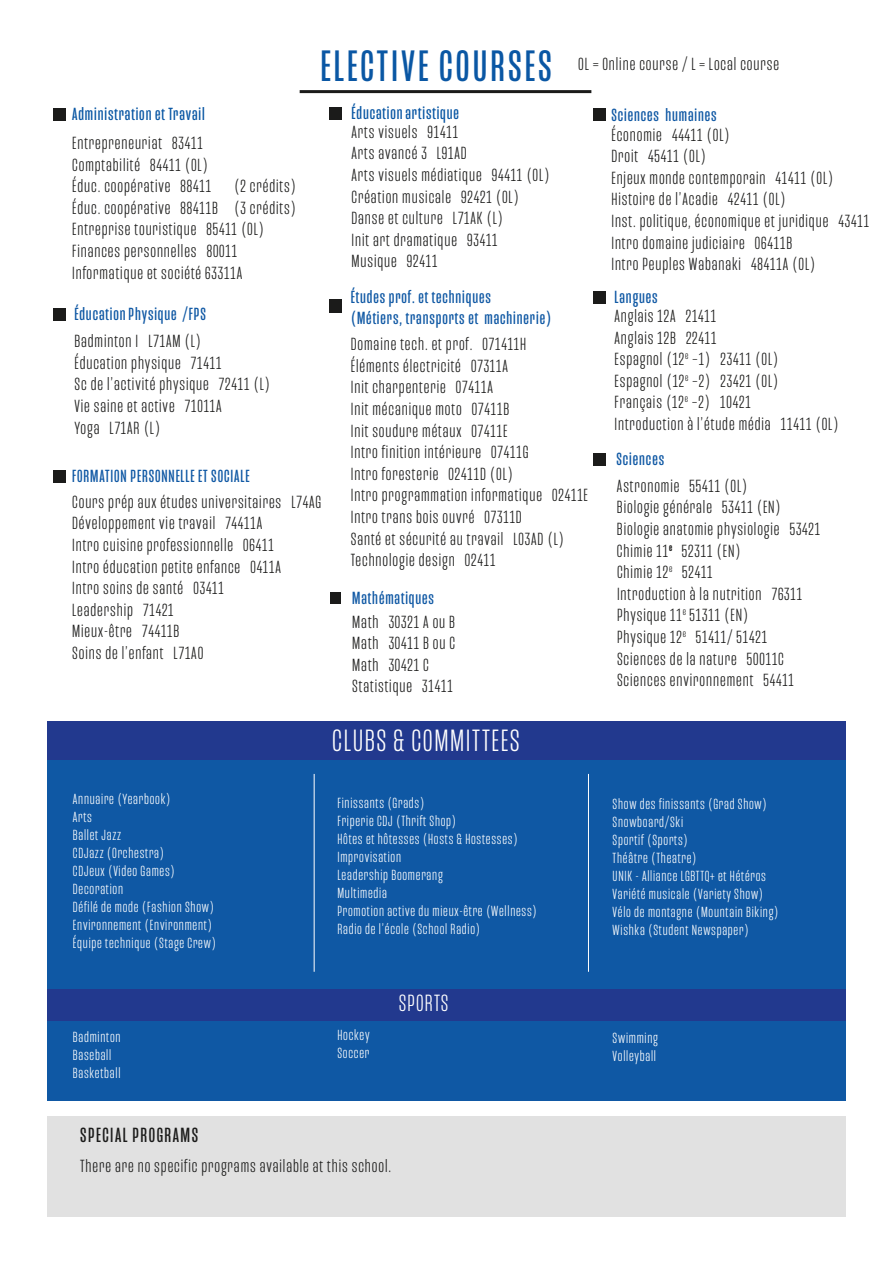
<style>
.page{position:relative;width:893px;height:1263px;background:#fff}
.page>*{position:absolute;margin:0;border:0;box-sizing:border-box;transform-origin:0 0}
.t1{font:45px "Mongoose";letter-spacing:.07em;color:#0a57a4}
.t2{font:300 31.5px "Mongoose";letter-spacing:.05em;color:#fff}
.t3{font:300 24px "Mongoose";letter-spacing:.05em;color:#fff}
.t4{font:21px "Mongoose";letter-spacing:.07em;color:#1b1b1a}
.t5{font:300 18px/21.6px "Mongoose";letter-spacing:.05em;color:#1b1b1a}
.t6{font:18px/21.6px "Mongoose";letter-spacing:.05em;color:#0f58a4}
.t7{font:18px "Mongoose";letter-spacing:.05em;color:#0a57a4}
.t8{font:300 15px/18px "Mongoose";letter-spacing:.05em;color:#fff}
</style>
<div class="page">
<div style="left:54px;top:308px;width:12px;height:12px;background:#1b1b1a"></div>
<div style="left:329px;top:299px;width:12px;height:13px;background:#1b1b1a"></div>
<div style="left:329px;top:107px;width:12px;height:12px;background:#1b1b1a"></div>
<div style="left:593px;top:109px;width:12px;height:12px;background:#1b1b1a"></div>
<div style="left:47px;top:721px;width:798px;height:39px;background:#22398e"></div>
<div style="left:47px;top:760px;width:798px;height:234px;background:#0f58a4"></div>
<hr style="left:314px;top:774px;width:1px;height:198px;background:#fff">
<hr style="left:300px;top:90px;width:291px;height:3px;background:#1b1b1a">
<div style="left:54px;top:471px;width:12px;height:12px;background:#1b1b1a"></div>
<hr style="left:588px;top:774px;width:1px;height:198px;background:#fff">
<div style="left:330px;top:592px;width:11px;height:11px;background:#1b1b1a"></div>
<div style="left:47px;top:989px;width:798px;height:32px;background:#22398e"></div>
<div style="left:47px;top:1021px;width:798px;height:80px;background:#0f58a4"></div>
<div style="left:47px;top:1116px;width:798px;height:100px;background:#e1e1e1"></div>
<div style="left:593px;top:292px;width:12px;height:12px;background:#1b1b1a"></div>
<div style="left:593px;top:454px;width:12px;height:12px;background:#1b1b1a"></div>
<div style="left:54px;top:109px;width:12px;height:12px;background:#1b1b1a"></div>
<p class="t7" style="left:72px;top:104px;width:134px">Administration et Travail</p>
<p class="t5" style="left:72px;top:132px;width:141px">Entrepreneuriat 83411<br>Comptabilité 84411 (OL)<br>Éduc. coopérative 88411</p>
<p class="t5" style="left:72px;top:176px;width:225px;text-indent:162px">(2 crédits)<br>Éduc. coopérative 88411B (3 crédits)<br>Entreprise touristique 85411 (OL)<br>Finances personnelles 80011<br>Informatique et société 63311A</p>
<h1 class="t1" style="left:321px;top:40px;width:233px">ELECTIVE COURSES</h1>
<p class="t7" style="left:351px;top:102px;width:109px">Éducationartistique</p>
<p class="t5" style="left:351px;top:121px;width:200px">Arts visuels 91411<br>Arts avancé 3 L91AD<br>Arts visuels médiatique 94411 (OL)<br>Création musicale 92421 (OL)<br>Danse et culture L71AK (L)<br>Init art dramatique 93411<br>Musique 92411</p>
<p class="t5" style="left:578px;top:53px;width:202px">OL = Online course / L = Local course</p>
<p class="t6" style="left:611px;top:104px;width:107px">Sciences humaines</p>
<p class="t5" style="left:611px;top:124px;width:259px">Économie 44411 (OL)<br>Droit 45411 (OL)<br>Enjeux monde contemporain 41411 (OL)<br>Histoire de l’Acadie 42411 (OL)<br>Inst. politique, économique et juridique 43411<br>Intro domaine judiciaire 06411B<br>Intro Peuples Wabanaki 48411A (OL)</p>
<p class="t6" style="left:74px;top:304px;width:133px">ÉducationPhysique /FPS</p>
<p class="t5" style="left:74px;top:331px;width:197px">Badminton I L71AM (L)<br>Éducation physique 71411<br>Sc de l’activité physique 72411 (L)<br>Vie saine et active 71011A<br>Yoga L71AR (L)</p>
<p class="t6" style="left:72px;top:465px;width:179px">FORMATION PERSONNELLE ET SOCIALE</p>
<p class="t5" style="left:72px;top:491px;width:250px">Cours prép aux études universitaires L74AG<br>Développement vie travail 74411A<br>Intro cuisine professionnelle 06411<br>Intro éducation petite enfance 0411A<br>Intro soins de santé 03411<br>Leadership 71421<br>Mieux-être 74411B<br>Soins de l’enfant L71AO</p>
<p class="t6" style="left:351px;top:286px;width:202px">Études prof. et techniques<br>(Métiers, transports et machinerie)</p>
<p class="t5" style="left:351px;top:334px;width:239px">Domaine tech. et prof. 071411H<br>Éléments électricité 07311A<br>Init charpenterie 07411A<br>Init mécanique moto 07411B<br>Init soudure métaux 07411E<br>Intro finition intérieure 07411G<br>Intro foresterie 02411D (OL)<br>Intro programmation informatique 02411E<br>Intro trans bois ouvré 07311D<br>Santé et sécurité au travail L03AD (L)<br>Technologie design 02411</p>
<p class="t6" style="left:352px;top:587px;width:83px">Mathématiques</p>
<p class="t5" style="left:352px;top:611px;width:104px">Math 30321 A ou B<br>Math 30411 B ou C<br>Math 30421 C<br>Statistique 31411</p>
<h2 class="t2" style="left:332px;top:722px;width:189px">CLUBS &amp; COMMITTEES</h2>
<p class="t6" style="left:614px;top:286px;width:45px">Langues</p>
<p class="t5" style="left:614px;top:305px;width:226px">Anglais 12A 21411<br>Anglais 12B 22411<br>Espagnol (12<sup>e</sup> –1) 23411 (OL)<br>Espagnol (12<sup>e</sup> –2) 23421 (OL)<br>Français (12<sup>e</sup> –2) 10421<br>Introduction à l’étude média 11411 (OL)</p>
<p class="t6" style="left:617px;top:449px;width:49px">Sciences</p>
<p class="t5" style="left:617px;top:475px;width:205px">Astronomie 55411 (OL)<br>Biologie générale 53411 (EN)<br>Biologie anatomie physiologie 53421<br>Chimie 11<sup>e</sup> 52311 (EN)<br>Chimie 12<sup>e</sup> 52411<br>Introduction à la nutrition 76311<br>Physique 11<sup>e</sup> 51311 (EN)<br>Physique 12<sup>e</sup> 51411/ 51421<br>Sciences de la nature 50011C<br>Sciences environnement 54411</p>
<p class="t8" style="left:73px;top:790px;width:145px">Annuaire (Yearbook)<br>Arts<br>Ballet Jazz<br>CDJazz (Orchestra)<br>CDJeux (Video Games)<br>Decoration<br>Défilé de mode (Fashion Show)<br>Environnement (Environment)<br>Équipe technique (Stage Crew)</p>
<p class="t8" style="left:337px;top:794px;width:201px">Finissants (Grads)<br>Friperie CDJ (Thrift Shop)<br>Hôtes et hôtesses (Hosts &amp; Hostesses)<br>Improvisation<br>Leadership Boomerang<br>Multimedia<br>Promotion active du mieux-être (Wellness)<br>Radio de l’école (School Radio)</p>
<p class="t8" style="left:613px;top:795px;width:167px">Show des finissants (Grad Show)<br>Snowboard/Ski<br>Sportif (Sports)<br>Théâtre (Theatre)<br>UNIK - Alliance LGBTTQ+ et Hétéros<br>Variété musicale (Variety Show)<br>Vélo de montagne (Mountain Biking)<br>Wishka (Student Newspaper)</p>
<p class="t8" style="left:73px;top:1028px;width:49px">Badminton<br>Baseball<br>Basketball</p>
<h3 class="t3" style="left:399px;top:989px;width:51px">SPORTS</h3>
<p class="t8" style="left:337px;top:1026px;width:34px">Hockey<br>Soccer</p>
<p class="t8" style="left:613px;top:1029px;width:47px">Swimming<br>Volleyball</p>
<p class="t4" style="left:80px;top:1122px;width:119px">SPECIAL PROGRAMS</p>
<p class="t5" style="left:80px;top:1155px;width:313px">There are no specific programs available at this school.</p>
</div>
